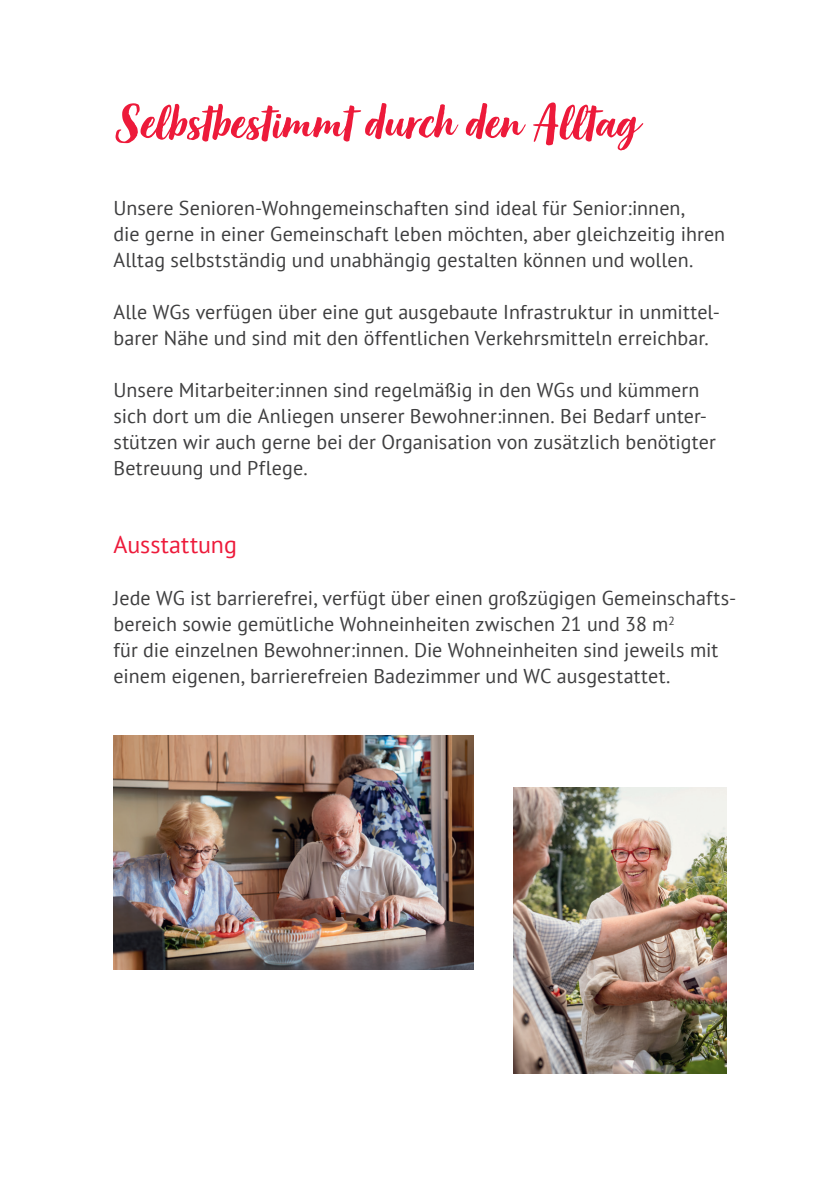
<style>
.page{position:relative;width:840px;height:1191px;background:#fff}
.page>*{position:absolute;margin:0;border:0;box-sizing:border-box;transform-origin:0 0}
.t1{font:italic 50px "Organika Script";color:#ed1a3a}
.t2{font:24px "PT Sans";color:#ed1a3a}
.t3{font:20px/26px "PT Sans";letter-spacing:.005em;color:#3e3e3f}
</style>
<div class="page">
<img style="left:113px;top:735px;width:360px;height:234px">
<img style="left:513px;top:787px;width:213px;height:286px">
<h1 class="t1" style="left:113px;top:92px;width:523px">Selbstbestimmt durch den Alltag</h1>
<p class="t3" style="left:113px;top:195px;width:613px">Unsere Senioren-Wohngemeinschaften sind ideal für Senior:innen,<br>die gerne in einer Gemeinschaft leben möchten, aber gleichzeitig ihren<br>Alltag selbstständig und unabhängig gestalten können und wollen.</p>
<p class="t3" style="left:113px;top:299px;width:607px">Alle WGs verfügen über eine gut ausgebaute Infrastruktur in unmittel&shy;barer Nähe und sind mit den öffentlichen Verkehrsmitteln erreichbar.</p>
<p class="t3" style="left:113px;top:377px;width:603px">Unsere Mitarbeiter:innen sind regelmäßig in den WGs und kümmern sich dort um die Anliegen unserer Bewohner:innen. Bei Bedarf unter&shy;stützen wir auch gerne bei der Organisation von zusätzlich benötigter Betreuung und Pflege.</p>
<p class="t2" style="left:113px;top:529px;width:125px">Ausstattung</p>
<p class="t3" style="left:113px;top:585px;width:624px">Jede WG ist barrierefrei, verfügt über einen großzügigen Gemeinschafts&shy;bereich sowie gemütliche Wohneinheiten zwischen 21 und 38 m<sup>2<br></sup>für die einzelnen Bewohner:innen. Die Wohneinheiten sind jeweils mit einem eigenen, barrierefreien Badezimmer und WC ausgestattet.</p>
</div>
